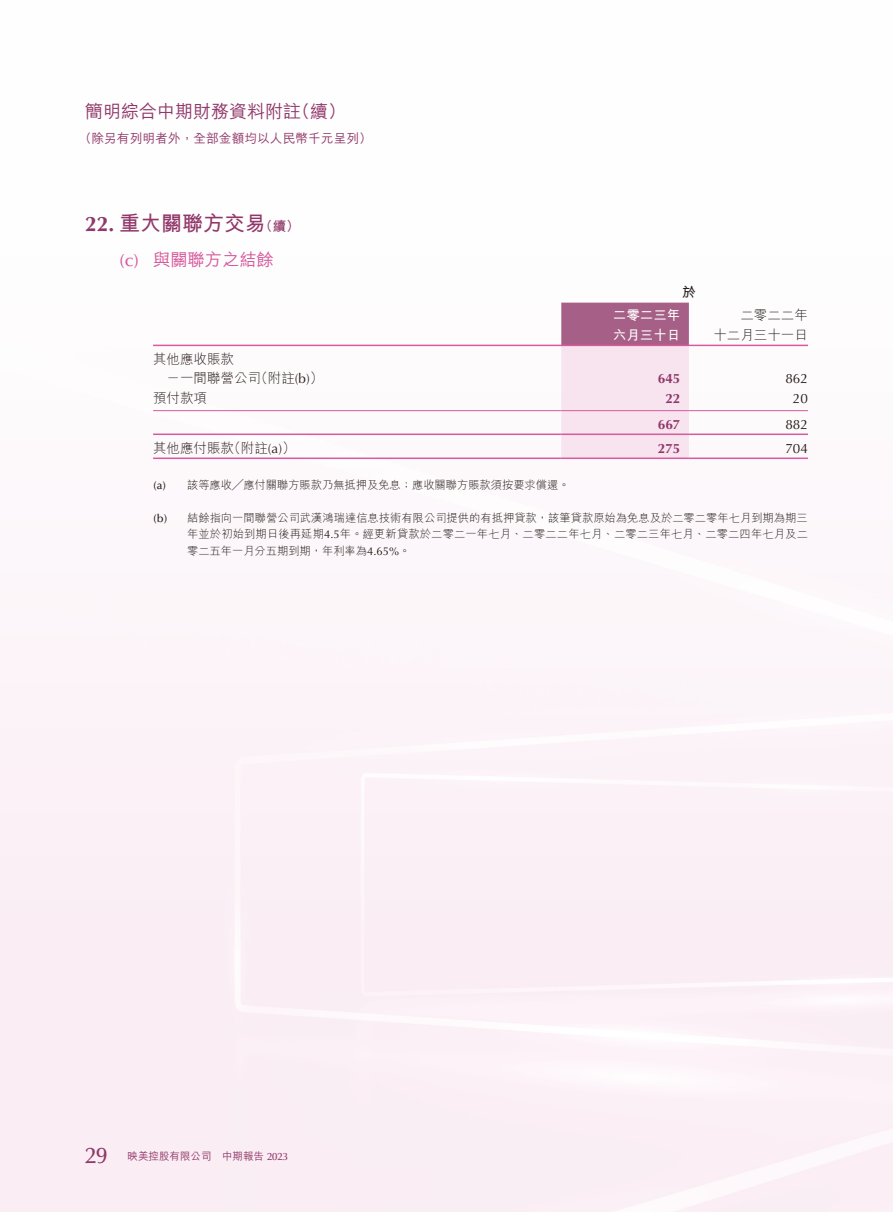
<style>
.page{position:relative;width:893px;height:1212px;background:#fff}
.page>*{position:absolute;margin:0;border:0;box-sizing:border-box;transform-origin:0 0}
.t1{font:500 22.5px "Optima LT Std";color:#91386a}
.t2{font:700 21px "M Hei HK";color:#91386a}
.t3{font:500 18px "M Hei HK";color:#91386a}
.t4{font:500 17.25px "M Hei HK";color:#d65a9c}
.t5{font:500 17.25px "Optima LT Std";color:#d65a9c}
.t6{font:300 13.5px/19.5px "M Hei HK";color:#231916;text-align:right}
.t7{font:13.5px "Optima LT Std";color:#231916}
.t8{font:700 13.5px "Optima LT Std";color:#91386a}
.t9{font:700 13.5px/19.5px "M Hei HK";color:#fff}
.t10{font:700 13.5px "M Hei HK";color:#91386a}
.t11{font:700 13.5px "M Hei HK";color:#231916}
.t12{font:500 12.75px "M Hei HK";color:#91386a}
.t13{font:300 11.25px/16.5px "M Hei HK";letter-spacing:.005em;color:#231916}
.t14{font:500 11.25px "Optima LT Std";color:#231916}
.t15{font:500 10.5px "M Hei HK";color:#91386a}
.s1{font-family:"Optima LT Std"}
.s2{font-family:"Optima LT Std";font-weight:400}
</style>
<div class="page">
<svg style="left:561px;top:303px;width:128px;height:154px"></svg>
<hr style="left:153px;top:345px;width:408px;height:1px;background:#d65a9c">
<hr style="left:561px;top:345px;width:128px;height:1px;background:#d65a9c">
<hr style="left:689px;top:345px;width:119px;height:1px;background:#d65a9c">
<hr style="left:153px;top:410px;width:408px;height:1px;background:#d65a9c">
<hr style="left:561px;top:410px;width:128px;height:1px;background:#d65a9c">
<hr style="left:689px;top:410px;width:119px;height:1px;background:#d65a9c">
<hr style="left:153px;top:433px;width:408px;height:2px;background:#d65a9c">
<hr style="left:561px;top:433px;width:128px;height:2px;background:#d65a9c">
<hr style="left:689px;top:433px;width:119px;height:2px;background:#d65a9c">
<hr style="left:153px;top:457px;width:408px;height:2px;background:#d65a9c">
<hr style="left:561px;top:457px;width:128px;height:2px;background:#d65a9c">
<hr style="left:689px;top:457px;width:119px;height:2px;background:#d65a9c">
<h3 class="t3" style="left:85px;top:98px;width:217px">簡明綜合中期財務資料附註</h3>
<h3 class="t3" style="left:292px;top:98px;width:55px">（續(</h3>
<p class="t12" style="left:79px;top:129px;width:295px">（除另有列明者外，全部金額均以人民幣千元呈列(</p>
<h2 class="t2" style="left:85px;top:208px;width:183px"><span class="s1">22.</span> 重大關聯方交易</h2>
<h3 class="t4" style="left:153px;top:247px;width:122px">與關聯方之結餘</h3>
<p class="t10" style="left:259px;top:217px;width:42px">（續(</p>
<h3 class="t5" style="left:119px;top:251px;width:22px">c( )</h3>
<p class="t6" style="left:153px;top:349px;width:82px">其他應收賬款</p>
<p class="t6" style="left:254px;top:368px;width:71px">（附註 (<span class="s2">(b(</span></p>
<p class="t6" style="left:167px;top:368px;width:96px">－一間聯營公司</p>
<p class="t6" style="left:153px;top:388px;width:55px">預付款項</p>
<p class="t6" style="left:153px;top:438px;width:82px">其他應付賬款</p>
<p class="t13" style="left:187px;top:476px;width:384px">該等應收╱應付關聯方賬款乃無抵押及免息；應收關聯方賬款須按要求償還。</p>
<p class="t6" style="left:227px;top:438px;width:70px">（附註 (<span class="s2">(a(</span></p>
<p class="t14" style="left:153px;top:478px;width:15px">)a(</p>
<p class="t11" style="left:682px;top:282px;width:15px">於</p>
<p class="t9" style="left:613px;top:304px;width:69px">二零二三年六月三十日</p>
<p class="t6" style="left:713px;top:305px;width:96px">二零二二年<br>十二月三十一日</p>
<p class="t8" style="left:658px;top:371px;width:24px">645</p>
<p class="t7" style="left:785px;top:371px;width:24px">862</p>
<p class="t8" style="left:665px;top:390px;width:17px">22</p>
<p class="t7" style="left:793px;top:390px;width:17px">20</p>
<p class="t8" style="left:658px;top:416px;width:24px">667</p>
<p class="t7" style="left:785px;top:416px;width:24px">882</p>
<p class="t8" style="left:658px;top:440px;width:24px">275</p>
<p class="t7" style="left:785px;top:440px;width:24px">704</p>
<p class="t14" style="left:153px;top:511px;width:16px">b( )</p>
<p class="t13" style="left:187px;top:509px;width:622px">結餘指向一間聯營公司武漢鴻瑞達信息技術有限公司提供的有抵押貸款，該筆貸款原始為免息及於二零二零年七月到期為期三</p>
<p class="t13" style="left:187px;top:525px;width:622px">年並於初始到期日後再延期<span class="s2">4.5</span>年。經更新貸款於二零二一年七月、二零二二年七月、二零二三年七月、二零二四年七月及二零二五年一月分五期到期，年利率為<span class="s2">4.65%</span>。</p>
<h1 class="t1" style="left:85px;top:1142px;width:24px">29</h1>
<p class="t15" style="left:128px;top:1148px;width:86px">映美控股有限公司</p>
<p class="t15" style="left:222px;top:1148px;width:67px">中期報告 <span class="s1">2023</span></p>
</div>
